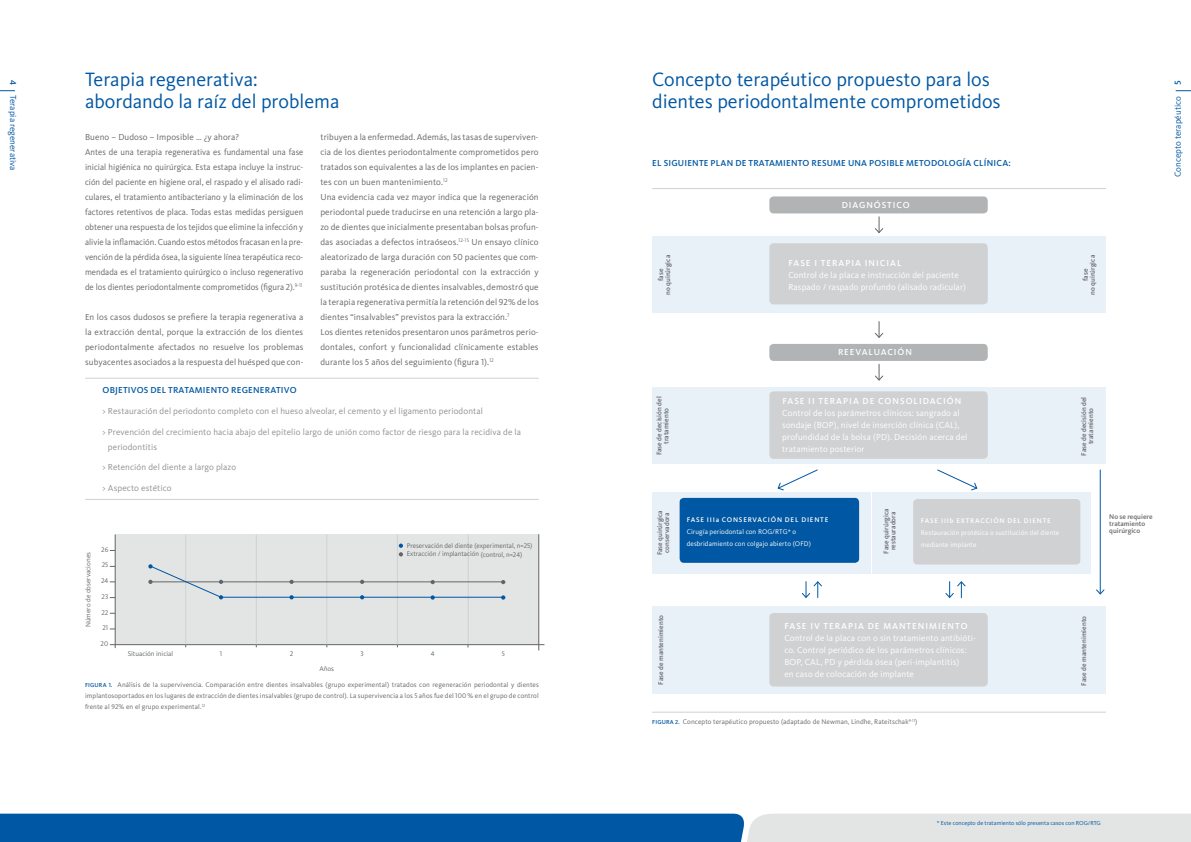
<style>
.page{position:relative;width:1191px;height:842px;background:#fff}
.page>*{position:absolute;margin:0;border:0;box-sizing:border-box;transform-origin:0 0}
.t1{font:20px/22px "Kievit OT";color:#0057a3}
.t2{font:9px/15px "Kievit OT";letter-spacing:.01em;color:#646567}
.t3{font:9px/12px "Kievit OT";letter-spacing:.01em;color:#fff}
.t4{font:9px/15px "Kievit OT";letter-spacing:.01em;color:#8f9092}
.t5{font:500 9px "Kievit OT";letter-spacing:.02em;color:#0057a3}
.t6{font:500 9px "Kievit OT";letter-spacing:.11em;color:#fff}
.t7{font:9px "Kievit OT";color:#0057a3}
.t8{font:7px/11px "Kievit OT";letter-spacing:.005em;color:#646567;text-align:justify}
.t9{font:500 7px/7px "Kievit OT";letter-spacing:-.005em;color:#646567;text-align:center}
.t10{font:7px/12px "Kievit OT";letter-spacing:.01em;color:#fff}
.t11{font:500 7px "Kievit OT";letter-spacing:.11em;color:#fff}
.t12{font:6px "Kievit OT";color:#0057a3}
.s1{font-weight:500;font-size:6px;color:#0057a3}
</style>
<div class="page">
<svg style="left:0;top:814px;width:1191px;height:28px;background:#558cbb"></svg>
<svg style="left:1175px;top:90px;width:16px;height:1px"></svg>
<svg style="left:0;top:90px;width:15px;height:1px"></svg>
<hr style="left:85px;top:378px;width:454px;height:1px;background:#d0d1d2">
<hr style="left:652px;top:188px;width:454px;height:1px;background:#d0d1d2">
<hr style="left:652px;top:712px;width:454px;height:1px;background:#d0d1d2">
<hr style="left:85px;top:499px;width:454px;height:1px;background:#d0d1d2">
<div style="left:115px;top:534px;width:424px;height:111px;background:#e3e4e4"></div>
<hr style="left:115px;top:534px;width:1px;height:114px;background:#646567">
<hr style="left:538px;top:534px;width:1px;height:116px;background:#646567">
<hr style="left:110px;top:644px;width:434px;height:1px;background:#646567">
<hr style="left:185px;top:534px;width:1px;height:110px;background:#d0d1d2">
<hr style="left:256px;top:534px;width:1px;height:110px;background:#d0d1d2">
<hr style="left:326px;top:534px;width:1px;height:110px;background:#d0d1d2">
<hr style="left:397px;top:534px;width:1px;height:110px;background:#d0d1d2">
<hr style="left:468px;top:534px;width:1px;height:110px;background:#d0d1d2">
<svg style="left:148px;top:564px;width:357px;height:36px"></svg>
<svg style="left:399px;top:544px;width:4px;height:12px"></svg>
<div style="left:769px;top:196px;width:218px;height:17px;background:#b1b3b4;border-radius:4px"></div>
<div style="left:769px;top:344px;width:218px;height:17px;background:#b1b3b4;border-radius:4px"></div>
<div style="left:652px;top:236px;width:454px;height:77px;background:#e8f0f8"></div>
<div style="left:769px;top:243px;width:218px;height:61px;background:#d0d1d2;border-radius:4px"></div>
<div style="left:652px;top:387px;width:454px;height:76px;background:#e8f0f8"></div>
<div style="left:769px;top:391px;width:218px;height:68px;background:#d0d1d2;border-radius:4px"></div>
<div style="left:652px;top:606px;width:454px;height:88px;background:#e8f0f8"></div>
<div style="left:769px;top:613px;width:218px;height:73px;background:#d0d1d2;border-radius:4px"></div>
<div style="left:872px;top:492px;width:219px;height:82px;background:#e8f0f8"></div>
<div style="left:913px;top:499px;width:167px;height:65px;background:#d0d1d2;border-radius:4px"></div>
<div style="left:652px;top:492px;width:219px;height:82px;background:#e8f0f8"></div>
<div style="left:679px;top:498px;width:180px;height:65px;background:#0057a3;border-radius:4px"></div>
<svg style="left:875px;top:217px;width:9px;height:16px"></svg>
<svg style="left:875px;top:322px;width:9px;height:16px"></svg>
<svg style="left:875px;top:364px;width:9px;height:17px"></svg>
<svg style="left:801px;top:581px;width:21px;height:17px"></svg>
<svg style="left:945px;top:581px;width:21px;height:17px"></svg>
<hr style="left:1099px;top:470px;width:1px;height:124px;background:#0057a3">
<svg style="left:1096px;top:588px;width:9px;height:7px"></svg>
<svg style="left:777px;top:469px;width:41px;height:22px"></svg>
<svg style="left:937px;top:469px;width:41px;height:22px"></svg>
<p class="t5" style="left:19px;top:80px;width:6px;rotate:90deg">4</p>
<h1 class="t1" style="left:85px;top:68px;width:256px">Terapia regenerativa: abordando la raíz del problema</h1>
<h1 class="t1" style="left:652px;top:68px;width:350px">Concepto terapéutico propuesto para los dientes periodontalmente comprometidos</h1>
<p class="t2" style="left:85px;top:129px;width:220px">Bueno – Dudoso – Imposible … ¿y ahora?<br>Antes de una terapia regenerativa es fundamental una fase inicial higiénica no quirúrgica. Esta estapa incluye la instruc&shy;ción del paciente en higiene oral, el raspado y el alisado radi&shy;culares, el tratamiento antibacteriano y la eliminación de los factores retentivos de placa. Todas estas medidas persiguen obtener una respuesta de los tejidos que elimine la infección y alivie la inflamación. Cuando estos métodos fracasan en la pre&shy;vención de la pérdida ósea, la siguiente línea terapéutica reco&shy;mendada es el tratamiento quirúrgico o incluso regenerativo de los dientes periodontalmente comprometidos (figura 2).<sup>9-11</sup></p>
<p class="t2" style="left:85px;top:309px;width:220px;text-align:justify">En los casos dudosos se prefiere la terapia regenerativa a la extracción dental, porque la extracción de los dientes periodontalmente afectados no resuelve los problemas subyacentes asociados a la respuesta del huésped que con-</p>
<p class="t7" style="left:19px;top:95px;width:77px;rotate:90deg">Terapia regenerativa</p>
<p class="t2" style="left:320px;top:129px;width:220px">tribuyen a la enfermedad. Además, las tasas de superviven&shy;cia de los dientes periodontalmente comprometidos pero tratados son equivalentes a las de los implantes en pacien&shy;tes con un buen mantenimiento.<sup>12<br></sup>Una evidencia cada vez mayor indica que la regeneración periodontal puede traducirse en una retención a largo pla&shy;zo de dientes que inicialmente presentaban bolsas profun&shy;das asociadas a defectos intraóseos.<sup>12-15</sup> Un ensayo clínico aleatorizado de larga duración con 50 pacientes que com&shy;paraba la regeneración periodontal con la extracción y sustitución protésica de dientes insalvables, demostró que la terapia regenerativa permitía la retención del 92% de los dientes “insalvables” previstos para la extracción.<sup>7<br></sup>Los dientes retenidos presentaron unos parámetros perio&shy;dontales, confort y funcionalidad clínicamente estables durante los 5 años del seguimiento (figura 1).<sup>12</sup></p>
<p class="t5" style="left:652px;top:157px;width:360px">EL SIGUIENTE PLAN DE TRATAMIENTO RESUME UNA POSIBLE METODOLOGÍA CLÍNICA:</p>
<p class="t6" style="left:841px;top:200px;width:8px">DIAGNÓSTICO</p>
<p class="t9" style="left:657px;top:295px;width:41px;rotate:-90deg">FASE<br>NO QUIRÚRGICA</p>
<p class="t6" style="left:788px;top:257px;width:115px">FASE I TERAPIA INICIAL</p>
<p class="t3" style="left:788px;top:269px;width:179px">Control de la placa e instrucción del paciente<br>Raspado / raspado profundo (alisado radicular)</p>
<p class="t6" style="left:838px;top:347px;width:8px">REEVALUACIÓN</p>
<p class="t5" style="left:103px;top:385px;width:195px">OBJETIVOS DEL TRATAMIENTO REGENERATIVO</p>
<p class="t4" style="left:103px;top:403px;width:382px">&gt; Restauración del periodonto completo con el hueso alveolar, el cemento y el ligamento periodontal</p>
<p class="t4" style="left:108px;top:424px;width:414px;text-indent:-5px">&gt; Prevención del crecimiento hacia abajo del epitelio largo de unión como factor de riesgo para la recidiva de la periodontitis</p>
<p class="t4" style="left:103px;top:460px;width:135px">&gt; Retención del diente a largo plazo</p>
<p class="t4" style="left:103px;top:481px;width:70px">&gt; Aspecto estético</p>
<p class="t9" style="left:655px;top:455px;width:60px;rotate:-90deg">FASE DE DECISIÓN DEL<br>TRATAMIENTO</p>
<p class="t6" style="left:782px;top:396px;width:180px">FASE II TERAPIA DE CONSOLIDACIÓN</p>
<p class="t3" style="left:782px;top:407px;width:187px">Control de los parámetros clínicos: sangrado al sondaje (BOP), nivel de inserción clínica (CAL), profundidad de la bolsa (PD). Decisión acerca del tratamiento posterior</p>
<p class="t9" style="left:1082px;top:295px;width:41px;rotate:-90deg">FASE<br>NO QUIRÚRGICA</p>
<p class="t9" style="left:1080px;top:455px;width:60px;rotate:-90deg">FASE DE DECISIÓN DEL<br>TRATAMIENTO</p>
<p class="t8" style="left:82px;top:627px;width:77px;rotate:-90deg">Número de observaciones</p>
<p class="t8" style="left:101px;top:544px;width:9px">26</p>
<p class="t8" style="left:102px;top:560px;width:8px">25</p>
<p class="t8" style="left:101px;top:575px;width:9px">24</p>
<p class="t8" style="left:102px;top:591px;width:8px">23</p>
<p class="t8" style="left:101px;top:607px;width:8px">22</p>
<p class="t8" style="left:102px;top:622px;width:7px">21</p>
<p class="t8" style="left:101px;top:638px;width:9px">20</p>
<p class="t8" style="left:407px;top:541px;width:127px;line-height:8.6px">Preservación del diente (experimental, n=25)<br>Extracción / implantación (control, n=24)</p>
<p class="t8" style="left:128px;top:648px;width:47px">Situación inicial</p>
<p class="t8" style="left:220px;top:648px;width:4px">1</p>
<p class="t8" style="left:290px;top:648px;width:5px">2</p>
<p class="t8" style="left:360px;top:648px;width:5px">3</p>
<p class="t8" style="left:431px;top:648px;width:5px">4</p>
<p class="t8" style="left:502px;top:648px;width:5px">5</p>
<p class="t8" style="left:319px;top:663px;width:16px">Años</p>
<p class="t8" style="left:85px;top:679px;width:455px"><span class="s1">FIGURA 1.</span> Análisis de la supervivencia. Comparación entre dientes insalvables (grupo experimental) tratados con regeneración periodontal y dientes implantosoportados en los lugares de extracción de dientes insalvables (grupo de control). La supervivencia a los 5 años fue del 100 % en el grupo de control frente al 92% en el grupo experimental.<sup>12</sup></p>
<p class="t9" style="left:656px;top:555px;width:47px;rotate:-90deg">FASE QUIRÚRGICA<br>CONSERVADORA</p>
<p class="t11" style="left:687px;top:515px;width:10px">FASE</p>
<p class="t11" style="left:707px;top:515px;width:123px">IIIA CONSERVACIÓN DEL DIENTE</p>
<p class="t10" style="left:687px;top:525px;width:126px">Cirugía periodontal con ROG/RTG* o desbridamiento con colgajo abierto (OFD)</p>
<p class="t9" style="left:882px;top:554px;width:47px;rotate:-90deg">FASE QUIRÚRGICA<br>RESTAURADORA</p>
<p class="t9" style="left:1109px;top:513px;width:45px;text-align:left">NO SE REQUIERE<br>TRATAMIENTO<br>QUIRÚRGICO</p>
<p class="t11" style="left:921px;top:517px;width:10px">FASE</p>
<p class="t11" style="left:941px;top:517px;width:111px">III B EXTRACCIÓN DEL DIENTE</p>
<p class="t10" style="left:921px;top:527px;width:140px">Restauración protésica o sustitución del diente mediante implante</p>
<p class="t9" style="left:657px;top:684px;width:71px;rotate:-90deg">FASE DE MANTENIMIENTO</p>
<p class="t9" style="left:1080px;top:685px;width:71px;rotate:-90deg">FASE DE MANTENIMIENTO</p>
<p class="t6" style="left:784px;top:621px;width:185px">FASE IV TERAPIA DE MANTENIMIENTO</p>
<p class="t3" style="left:784px;top:632px;width:193px">Control de la placa con o sin tratamiento antibióti&shy;co. Control periódico de los parámetros clínicos:<br>BOP, CAL, PD y pérdida ósea (peri-implantitis)<br>en caso de colocación de implante</p>
<p class="t8" style="left:652px;top:716px;width:266px"><span class="s1">FIGURA 2.</span> Concepto terapéutico propuesto (adaptado de Newman, Lindhe, Rateitschak<sup>9-11</sup>)</p>
<p class="t5" style="left:1172px;top:85px;width:6px;rotate:-90deg">5</p>
<p class="t7" style="left:1172px;top:177px;width:82px;rotate:-90deg">Concepto terapéutico</p>
<p class="t12" style="left:936px;top:819px;width:166px">* Este concepto de tratamiento sólo presenta casos con ROG/RTG</p>
</div>
